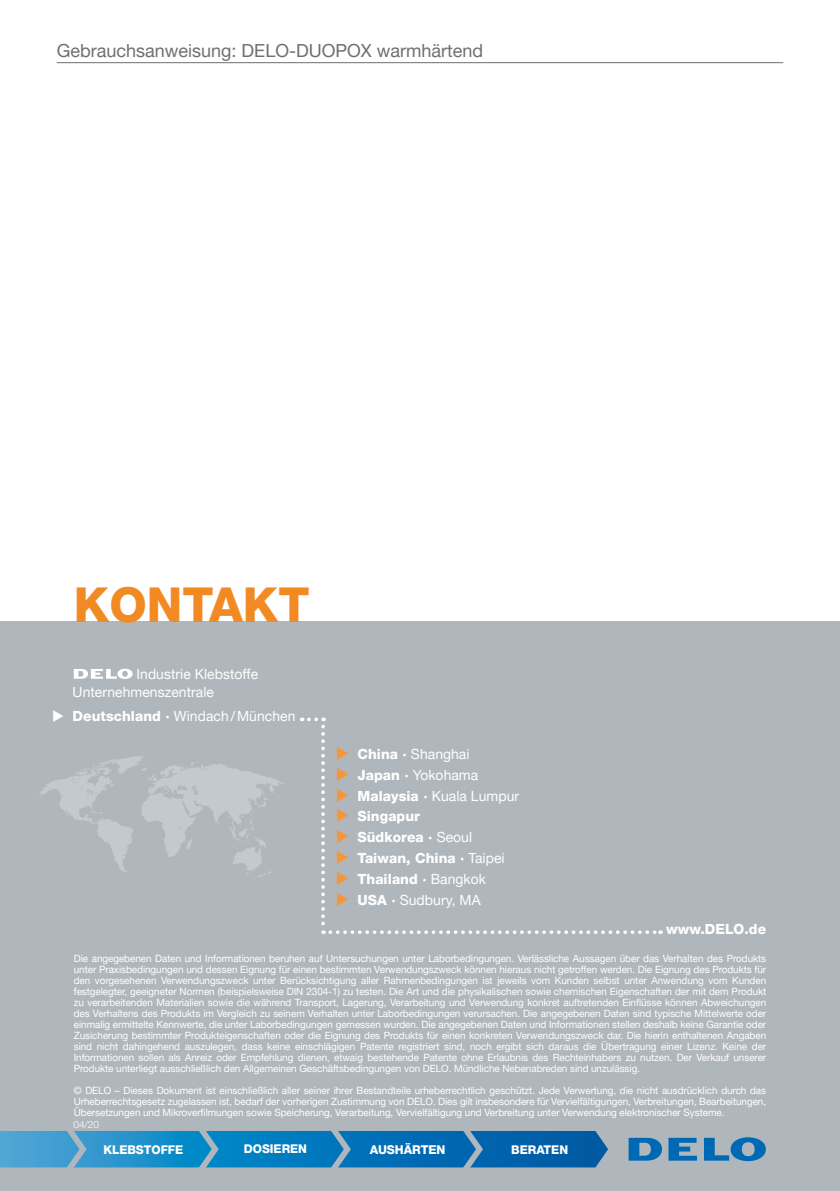
<style>
.page{position:relative;width:840px;height:1191px;background:#fff}
.page>*{position:absolute;margin:0;border:0;box-sizing:border-box;transform-origin:0 0}
.t1{font:800 48px "Helvetica Neue LT Pro";color:#f28a24}
.t2{font:18px "Helvetica Neue LT Pro";color:#6f6f6e}
.t3{font:14px/18px "Helvetica Neue LT Pro";letter-spacing:.005em;color:#fff}
.t4{font:800 14px "Helvetica Neue LT Pro";letter-spacing:.005em;color:#fff}
.t5{font:800 12.2px "Helvetica Neue LT Pro";letter-spacing:-.005em;color:#fff}
.t6{font:800 12px "Helvetica Neue LT Pro";letter-spacing:-.005em;color:#fff}
.t7{font:10px/11px "Helvetica Neue LT Pro";letter-spacing:-.005em;color:#fff;text-align:justify}
.t8{font:300 10px "Helvetica Neue LT Pro";color:#fff}
.s1{font-weight:800}
.s2{color:#f4973c}
.s3{font-weight:400}
</style>
<div class="page">
<hr style="left:57px;top:62px;width:725px;height:1px;background:#6f6f6e">
<div style="left:0;top:622px;width:839px;height:569px;background:#b0b7bc"></div>
<svg style="left:40px;top:756px;width:244px;height:121px"></svg>
<svg style="left:668px;top:1137px;width:28px;height:23px"></svg>
<svg style="left:628px;top:1137px;width:33px;height:23px"></svg>
<svg style="left:704px;top:1137px;width:61px;height:24px"></svg>
<svg style="left:0;top:1131px;width:607px;height:37px;background:#1a7fbd"></svg>
<svg style="left:74px;top:668px;width:58px;height:11px"></svg>
<svg style="left:308px;top:717px;width:352px;height:217px"></svg>
<h2 class="t2" style="left:57px;top:39px;width:428px">Gebrauchsanweisung: DELO-DUOPOX warmhärtend</h2>
<h1 class="t1" style="left:74px;top:576px;width:237px">KONTAKT</h1>
<h3 class="t3" style="left:73px;top:664px;width:187px;text-indent:64px">Industrie Klebstoffe<br>Unternehmenszentrale</h3>
<h3 class="t3" style="left:52px;top:706px;width:244px">◆ <span class="s1">Deutschland ·</span> Windach / München</h3>
<h3 class="t3" style="left:336px;top:744px;width:135px"><span class="s2">◆</span> <span class="s1">China ·</span> Shanghai</h3>
<h3 class="t3" style="left:336px;top:765px;width:144px"><span class="s2">◆</span> <span class="s1">Japan ·</span> Yokohama</h3>
<h3 class="t3" style="left:336px;top:786px;width:185px"><span class="s2">◆</span> <span class="s1">Malaysia ·</span> Kuala Lumpur</h3>
<h3 class="t4" style="left:336px;top:808px;width:86px"><span class="s2">◆</span> Singapur</h3>
<h3 class="t4" style="left:336px;top:829px;width:138px"><span class="s2">◆</span> Südkorea · <span class="s3">Seoul</span></h3>
<h3 class="t4" style="left:336px;top:849px;width:170px"><span class="s2">◆</span> Taiwan, China · <span class="s3">Taipei</span></h3>
<h3 class="t4" style="left:336px;top:870px;width:152px"><span class="s2">◆</span> Thailand · <span class="s3">Bangkok</span></h3>
<h3 class="t3" style="left:336px;top:890px;width:146px"><span class="s2">◆</span> <span class="s1">USA ·</span> Sudbury, MA</h3>
<h3 class="t4" style="left:666px;top:920px;width:101px">www.DELO.de</h3>
<p class="t7" style="left:74px;top:953px;width:693px">Die angegebenen Daten und Informationen beruhen auf Untersuchungen unter Laborbedingungen. Verlässliche Aussagen über das Verhalten des Produkts unter Praxisbedingungen und dessen Eignung für einen bestimmten Verwendungszweck können hieraus nicht getroffen werden. Die Eignung des Produkts für den vorgesehenen Verwendungszweck unter Berücksichtigung aller Rahmenbedingungen ist jeweils vom Kunden selbst unter Anwendung vom Kunden festgelegter, geeigneter Normen (beispielsweise DIN 2304-1) zu testen. Die Art und die physikalischen sowie chemischen Eigenschaften der mit dem Produkt zu verarbeitenden Materialien sowie die während Transport, Lagerung, Verarbeitung und Verwendung konkret auftretenden Einflüsse können Abweichungen des Verhaltens des Produkts im Vergleich zu seinem Verhalten unter Laborbedingungen verursachen. Die angegebenen Daten sind typische Mittelwerte oder einmalig ermittelte Kennwerte, die unter Laborbedingungen gemessen wurden. Die angegebenen Daten und Informationen stellen deshalb keine Garantie oder Zusicherung bestimmter Produkteigenschaften oder die Eignung des Produkts für einen konkreten Verwendungszweck dar. Die hierin enthaltenen Angaben sind nicht dahingehend auszulegen, dass keine einschlägigen Patente registriert sind, noch ergibt sich daraus die Übertragung einer Lizenz. Keine der Informationen sollen als Anreiz oder Empfehlung dienen, etwaig bestehende Patente ohne Erlaubnis des Rechteinhabers zu nutzen. Der Verkauf unserer Produkte unterliegt ausschließlich den Allgemeinen Geschäftsbedingungen von DELO. Mündliche Nebenabreden sind unzulässig.</p>
<p class="t7" style="left:74px;top:1085px;width:693px">© DELO – Dieses Dokument ist einschließlich aller seiner ihrer Bestandteile urheberrechtlich geschützt. Jede Verwertung, die nicht ausdrücklich durch das Urheber rechtsgesetz zugelassen ist, bedarf der vorherigen Zustimmung von DELO. Dies gilt insbesondere für Vervielfältigungen, Verbreitungen, Bearbei tungen, Übersetzungen und Mikroverfilmungen sowie Speicherung, Verarbeitung, Vervielfältigung und Verbreitung unter Verwendung elektronischer Systeme.</p>
<p class="t8" style="left:73px;top:1118px;width:27px">04/20</p>
<p class="t6" style="left:103px;top:1142px;width:81px">KLEBSTOFFE</p>
<p class="t6" style="left:244px;top:1142px;width:65px">DOSIEREN</p>
<p class="t5" style="left:369px;top:1142px;width:77px">AUSHÄRTEN</p>
<p class="t6" style="left:511px;top:1142px;width:58px">BERATEN</p>
</div>
